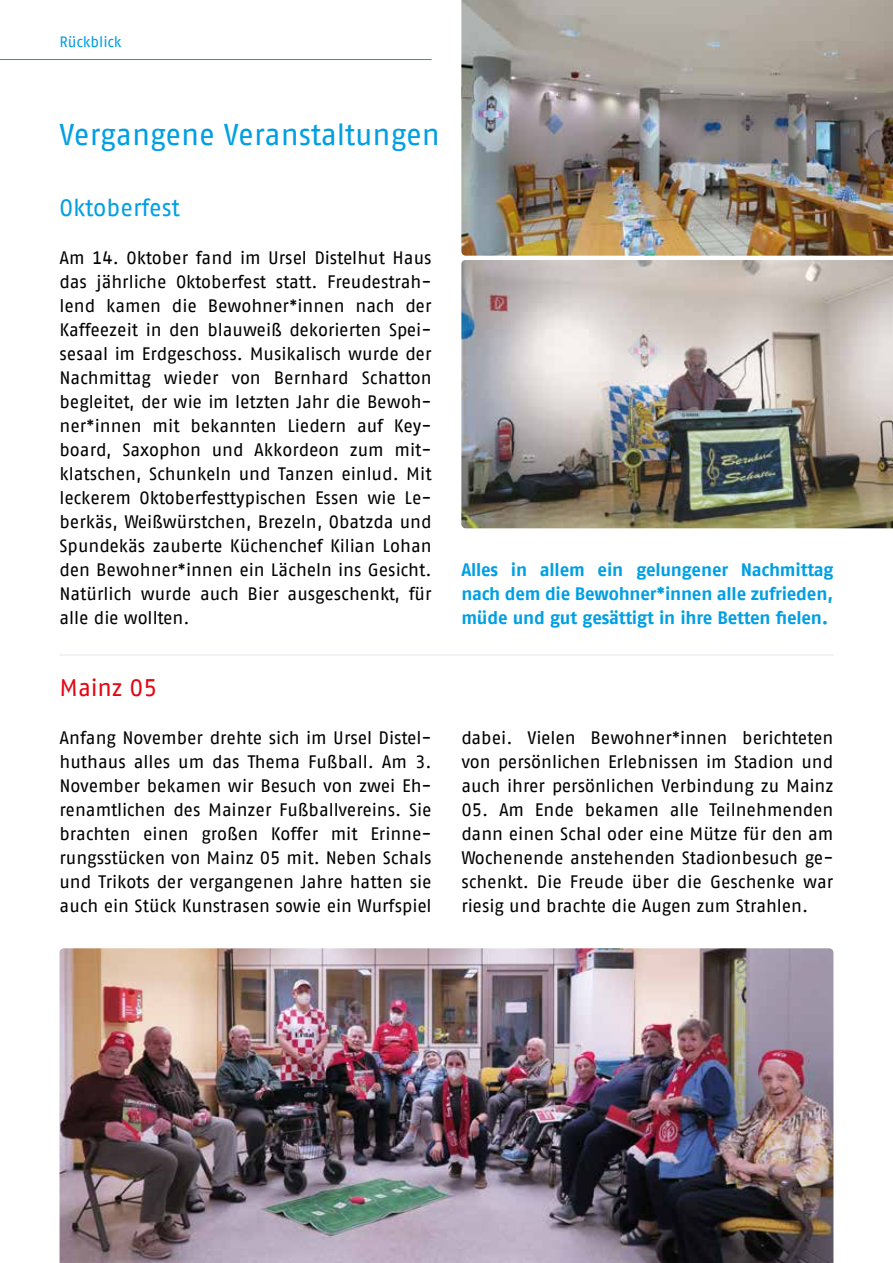
<style>
.page{position:relative;width:893px;height:1263px;background:#fff}
.page>*{position:absolute;margin:0;border:0;box-sizing:border-box;transform-origin:0 0}
.t1{font:30px "AWO Fago Office";letter-spacing:-.005em;color:#009fe3}
.t2{font:24px "AWO Fago Office";letter-spacing:-.005em;color:#009fe3}
.t3{font:24px "AWO Fago Office";color:#e30613}
.t4{font:18px/24px "AWO Fago Office";color:#000;text-align:justify}
.t5{font:700 18px/24px "AWO Fago Office";letter-spacing:-.01em;color:#009fe3;text-align:justify}
.t6{font:15px "AWO Fago Office";letter-spacing:-.005em;color:#009fe3}
</style>
<div class="page">
<hr style="left:0;top:59px;width:432px;height:1px;background:#009fe3">
<img style="left:60px;top:948px;width:773px;height:315px">
<img style="left:461px;top:0;width:432px;height:256px">
<img style="left:461px;top:260px;width:432px;height:268px">
<hr style="left:60px;top:655px;width:773px;height:1px;background:#e1e4ea">
<p class="t6" style="left:60px;top:33px;width:64px">Rückblick</p>
<h1 class="t1" style="left:60px;top:118px;width:382px">Vergangene Veranstaltungen</h1>
<h2 class="t2" style="left:60px;top:194px;width:122px">Oktoberfest</h2>
<p class="t4" style="left:60px;top:246px;width:374px">Am 14. Oktober fand im Ursel Distelhut Haus das jährliche Oktoberfest statt. Freudestrah&shy;lend kamen die Bewohner*innen nach der Kaffeezeit in den blauweiß dekorierten Spei&shy;sesaal im Erdgeschoss. Musikalisch wurde der Nachmittag wieder von Bernhard Schatton begleitet, der wie im letzten Jahr die Bewoh&shy;ner*innen mit bekannten Liedern auf Key&shy;board, Saxophon und Akkordeon zum mit&shy;klatschen, Schunkeln und Tanzen einlud. Mit leckerem Oktoberfesttypischen Essen wie Le&shy;berkäs, Weißwürstchen, Brezeln, Obatzda und Spundekäs zauberte Küchenchef Kilian Lohan den Bewohner*innen ein Lächeln ins Gesicht.<br>Natürlich wurde auch Bier ausgeschenkt, für alle die wollten.</p>
<h2 class="t3" style="left:60px;top:674px;width:99px">Mainz 05</h2>
<p class="t5" style="left:461px;top:558px;width:374px">Alles in allem ein gelungener Nachmittag nach dem die Bewohner*innen alle zufrieden, müde und gut gesättigt in ihre Betten fielen.</p>
<p class="t4" style="left:60px;top:726px;width:374px">Anfang November drehte sich im Ursel Distel&shy;huthaus alles um das Thema Fußball. Am 3.<br>November bekamen wir Besuch von zwei Eh&shy;renamtlichen des Mainzer Fußballvereins. Sie brachten einen großen Koffer mit Erinne&shy;rungsstücken von Mainz 05 mit. Neben Schals und Trikots der vergangenen Jahre hatten sie auch ein Stück Kunstrasen sowie ein Wurfspiel</p>
<p class="t4" style="left:461px;top:726px;width:374px">dabei. Vielen Bewohner*innen berichteten von persönlichen Erlebnissen im Stadion und auch ihrer persönlichen Verbindung zu Mainz</p>
<p class="t4" style="left:461px;top:798px;width:374px">05. Am Ende bekamen alle Teilnehmenden dann einen Schal oder eine Mütze für den am Wochenende anstehenden Stadionbesuch ge&shy;schenkt. Die Freude über die Geschenke war riesig und brachte die Augen zum Strahlen.</p>
</div>
